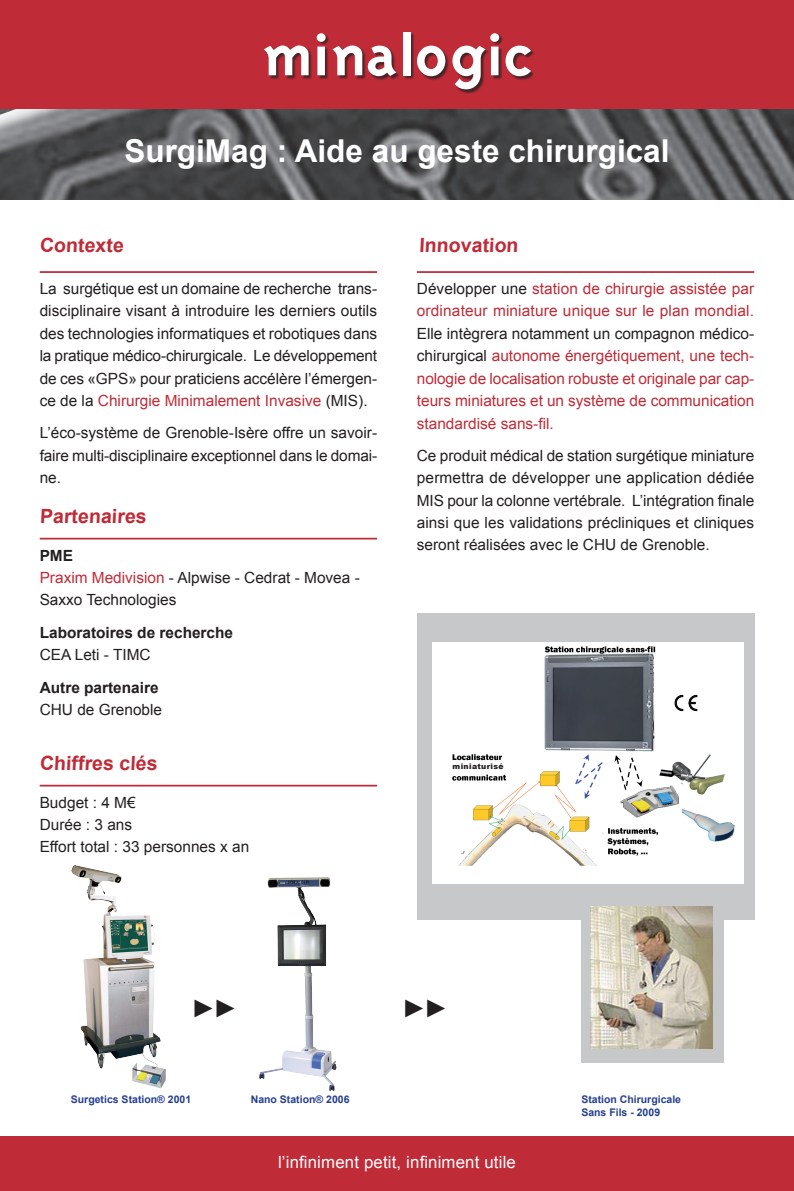
<style>
.page{position:relative;width:794px;height:1191px;background:#fff}
.page>*{position:absolute;margin:0;border:0;box-sizing:border-box;transform-origin:0 0}
.t1{font:700 31.5px "Arial";color:#fff}
.t2{font:25.2px "Arial";color:#231f20}
.t3{font:700 19.6px "Arial";color:#bf2b37}
.t4{font:16.8px "Arial";letter-spacing:.01em;color:#fff}
.t5{font:15.4px/22.4px "Arial";color:#231f20;text-align:justify}
.t6{font:15.4px/22.4px "Arial";letter-spacing:.005em;color:#bf2b37}
.t7{font:700 15.4px "Arial";color:#231f20}
.t8{font:700 10.5px/12.6px "Arial";color:#253f8e}
.t9{font:900 7.7px "Arial";letter-spacing:.05em;color:#231f20}
.s1{color:#bf2b37}
.s2{color:#231f20}
.s3{font-weight:700}
</style>
<div class="page">
<hr style="left:40px;top:271px;width:337px;height:2px;background:#bf2b37">
<div style="left:0;top:0;width:794px;height:110px;background:#bf2b37"></div>
<div style="left:264px;top:33px;width:271px;height:61px;background:#231f20;opacity:.75"></div>
<svg style="left:332px;top:45px;width:30px;height:30px"></svg>
<svg style="left:368px;top:46px;width:28px;height:30px"></svg>
<div style="left:403px;top:32px;width:8px;height:43px;background:#fff"></div>
<svg style="left:417px;top:46px;width:28px;height:30px"></svg>
<svg style="left:452px;top:33px;width:47px;height:56px"></svg>
<svg style="left:505px;top:46px;width:25px;height:30px"></svg>
<svg style="left:264px;top:45px;width:44px;height:30px"></svg>
<svg style="left:317px;top:33px;width:9px;height:42px"></svg>
<img style="left:0;top:109px;width:794px;height:90px">
<div style="left:0;top:1136px;width:794px;height:54px;background:#bf2b37"></div>
<hr style="left:417px;top:271px;width:337px;height:2px;background:#bf2b37">
<div style="left:581px;top:904px;width:142px;height:159px;background:#c7c8ca"></div>
<div style="left:417px;top:613px;width:337px;height:307px;background:#c7c8ca"></div>
<hr style="left:40px;top:538px;width:337px;height:1px;background:#bf2b37">
<hr style="left:40px;top:784px;width:337px;height:2px;background:#bf2b37">
<img style="left:590px;top:906px;width:122px;height:142px">
<img style="left:71px;top:865px;width:95px;height:223px">
<img style="left:259px;top:877px;width:78px;height:215px">
<img style="left:433px;top:643px;width:310px;height:240px">
<img style="left:673px;top:693px;width:26px;height:19px">
<div style="left:452px;top:764px;width:56px;height:10px;background:#fff"></div>
<h1 class="t1" style="left:124px;top:130px;width:546px">SurgiMag : Aide au geste chirurgical</h1>
<p class="t3" style="left:40px;top:233px;width:87px">Contexte</p>
<p class="t3" style="left:419px;top:233px;width:102px">Innovation</p>
<p class="t5" style="left:40px;top:278px;width:339px">La surgétique est un domaine de recherche trans&shy;disciplinaire visant à introduire les derniers outils des technologies informatiques et robotiques dans la pratique médico-chirurgicale. Le développement de ces «GPS» pour praticiens accélère l’émergen&shy;ce de la <span class="s1">Chirurgie Minimalement Invasive</span> (MIS).</p>
<p class="t5" style="left:40px;top:422px;width:339px">L’éco-système de Grenoble-Isère offre un savoir&shy;faire multi-disciplinaire exceptionnel dans le domai&shy;ne.</p>
<p class="t6" style="left:417px;top:278px;width:339px"><span class="s2">Développer une</span> station de chirurgie assistée par ordinateur miniature unique sur le plan mondial.</p>
<p class="t6" style="left:417px;top:322px;width:339px;text-align:justify"><span class="s2">Elle intègrera notamment un compagnon médico&shy;chirurgical</span> autonome énergétiquement, une tech&shy;nologie de localisation robuste et originale par cap&shy;teurs miniatures et un système de communication standardisé sans-fil.</p>
<p class="t5" style="left:417px;top:444px;width:339px">Ce produit médical de station surgétique miniature permettra de développer une application dédiée MIS pour la colonne vertébrale. L’intégration finale ainsi que les validations précliniques et cliniques seront réalisées avec le CHU de Grenoble.</p>
<p class="t3" style="left:40px;top:503px;width:110px">Partenaires</p>
<p class="t5" style="left:40px;top:544px;width:322px;text-align:left"><span class="s3">PME<br></span><span class="s1">Praxim Medivision</span> - Alpwise - Cedrat - Movea -<br>Saxxo Technologies</p>
<p class="t7" style="left:40px;top:622px;width:195px">Laboratoires de recherche</p>
<p class="t5" style="left:40px;top:644px;width:112px">CEA Leti - TIMC</p>
<p class="t7" style="left:40px;top:677px;width:120px">Autre partenaire</p>
<p class="t5" style="left:40px;top:698px;width:124px">CHU de Grenoble</p>
<p class="t3" style="left:40px;top:750px;width:121px">Chiffres clés</p>
<p class="t5" style="left:40px;top:791px;width:211px;text-align:left">Budget : 4 M€<br>Durée : 3 ans<br>Effort total : 33 personnes x an</p>
<h2 class="t2" style="left:191px;top:991px;width:48px">►►</h2>
<p class="t9" style="left:452px;top:761px;width:53px">miniaturisé</p>
<h2 class="t2" style="left:402px;top:991px;width:48px">►►</h2>
<p class="t8" style="left:71px;top:1093px;width:122px">Surgetics Station® 2001</p>
<p class="t8" style="left:251px;top:1093px;width:100px">Nano Station® 2006</p>
<p class="t8" style="left:581px;top:1093px;width:101px">Station Chirurgicale<br>Sans Fils - 2009</p>
<p class="t4" style="left:278px;top:1151px;width:239px">l’infiniment petit, infiniment utile</p>
</div>
